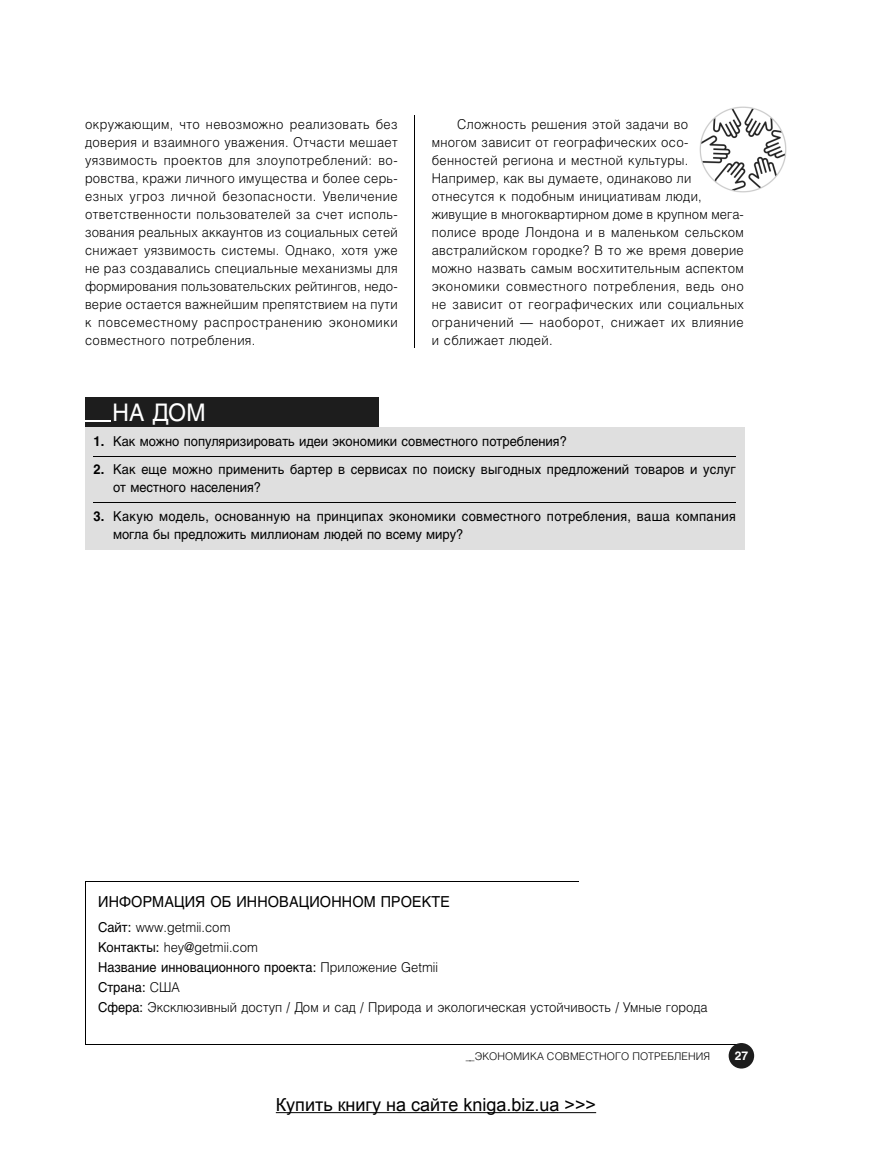
<style>
.page{position:relative;width:872px;height:1149px;background:#fff}
.page>*{position:absolute;margin:0;border:0;box-sizing:border-box;transform-origin:0 0}
.t1{font:24px "Helios";color:#fff;scale:.95 1}
.t2{font:18px "Arial";color:#000}
.t3{font:15px "Helios";letter-spacing:.01em;color:#000;scale:.95 1}
.t4{font:300 13.5px/18px "Helios";letter-spacing:.025em;color:#000;text-align:justify;scale:.95 1}
.t5{font:13.5px/18px "Helios";letter-spacing:.01em;color:#000;scale:.95 1}
.t6{font:300 13.5px/20.1px "Helios";color:#000;scale:.95 1}
.t7{font:700 12px "Helios";color:#fff}
.t8{font:300 10.5px "Helios";letter-spacing:.01em;color:#000}
.s1{font-weight:700}
.s2{font-weight:400}
.s3{font-weight:700;font-size:9px}
</style>
<div class="page">
<hr style="left:85px;top:1044px;width:659px;height:1px;background:#000">
<div style="left:728px;top:1042px;width:26px;height:26px;background:#1d1d1d;border-radius:50%"></div>
<hr style="left:415px;top:115px;width:1px;height:232px;background:#000">
<img style="left:699px;top:106px;width:88px;height:87px">
<div style="left:85px;top:397px;width:293px;height:30px;background:#1d1d1d"></div>
<svg style="left:85px;top:420px;width:26px;height:1px"></svg>
<div style="left:85px;top:427px;width:659px;height:122px;background:#dfdfdf"></div>
<hr style="left:94px;top:455px;width:642px;height:1px;background:#000">
<hr style="left:94px;top:502px;width:642px;height:1px;background:#000">
<hr style="left:85px;top:881px;width:1px;height:163px;background:#000">
<hr style="left:85px;top:881px;width:493px;height:1px;background:#000">
<hr style="left:276px;top:1111px;width:320px;height:1px;background:#000">
<p class="t4" style="left:85px;top:117px;width:330px">окружающим, что невозможно реализовать без доверия и взаимного уважения. Отчасти мешает уязвимость проектов для злоупотреблений: во&shy;ровства, кражи личного имущества и более серь&shy;езных угроз личной безопасности. Увеличение ответственности пользователей за счет исполь&shy;зования реальных аккаунтов из социальных сетей снижает уязвимость системы. Однако, хотя уже не раз создавались специальные механизмы для формирования пользовательских рейтингов, недо&shy;верие остается важнейшим препятствием на пути к повсеместному распространению экономики совместного потребления.</p>
<p class="t4" style="left:432px;top:117px;width:330px;text-align:left;text-indent:26px">Сложность решения этой задачи во<br>многом зависит от географических осо&shy;бенностей региона и местной культуры.<br>Например, как вы думаете, одинаково ли отнесутся к подобным инициативам люди, живущие в многоквартирном доме в крупном мега&shy;полисе вроде Лондона и в маленьком сельском австралийском городке? В то же время доверие можно назвать самым восхитительным аспектом экономики совместного потребления, ведь оно не зависит от географических или социальных ограничений — наоборот, снижает их влияние и сближает людей.</p>
<h1 class="t1" style="left:112px;top:403px;width:100px">НА ДОМ</h1>
<p class="t5" style="left:94px;top:433px;width:500px"><span class="s1">1.</span> Как можно популяризировать идеи экономики совместного потребления?</p>
<p class="t5" style="left:113px;top:461px;width:657px;text-indent:-19px"><span class="s1">2.</span> Как еще можно применить бартер в сервисах по поиску выгодных предложений товаров и услуг от местного населения?</p>
<p class="t5" style="left:113px;top:508px;width:657px;text-indent:-19px"><span class="s1">3.</span> Какую модель, основанную на принципах экономики совместного потребления, ваша компания могла бы предложить миллионам людей по всему миру?</p>
<p class="t3" style="left:98px;top:895px;width:372px">ИНФОРМАЦИЯ ОБ ИННОВАЦИОННОМ ПРОЕКТЕ</p>
<p class="t6" style="left:98px;top:917px;width:643px"><span class="s2">Сайт:</span> www.getmii.com<br><span class="s2">Контакты:</span> hey@getmii.com<br><span class="s2">Название инновационного проекта:</span> Приложение Getmii<br><span class="s2">Страна:</span> США<br><span class="s2">Сфера:</span> Эксклюзивный доступ / Дом и сад / Природа и экологическая устойчивость / Умные города</p>
<p class="t8" style="left:466px;top:1051px;width:246px"><span class="s3">__</span>ЭКОНОМИКА СОВМЕСТНОГО ПОТРЕБЛЕНИЯ</p>
<p class="t7" style="left:734px;top:1050px;width:15px">27</p>
<h2 class="t2" style="left:276px;top:1092px;width:322px">Купить книгу на сайте kniga.biz.ua &gt;&gt;&gt;</h2>
</div>
